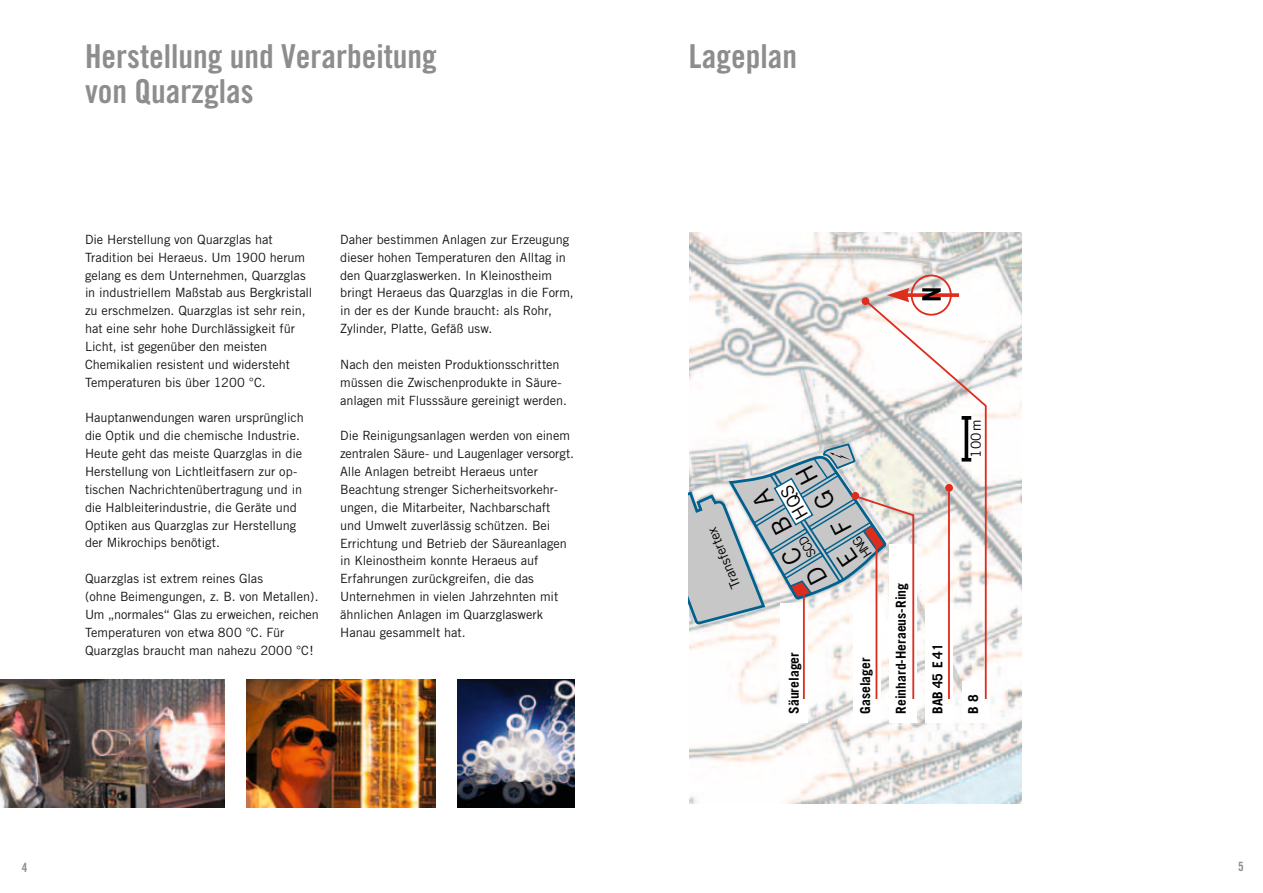
<style>
.page{position:relative;width:1263px;height:893px;background:#fff}
.page>*{position:absolute;margin:0;border:0;box-sizing:border-box;transform-origin:0 0}
.t1{font:33px/35.7px "Trade Gothic Bold Cond Twenty";color:#8d8d8d}
.t2{font:700 13.65px "Trade Gothic";color:#000102}
.t3{font:13.65px "Trade Gothic";color:#000102}
.t4{font:12.75px/17.9px "Trade Gothic";letter-spacing:-.005em;color:#131413}
.t5{font:12.75px "Trade Gothic Bold Cond Twenty";color:#8d8d8d}
</style>
<div class="page">
<img style="left:0;top:680px;width:225px;height:127px">
<img style="left:246px;top:680px;width:190px;height:127px">
<img style="left:457px;top:680px;width:117px;height:127px">
<img style="left:689px;top:233px;width:332px;height:570px">
<div style="left:780px;top:603px;width:28px;height:119px;background:#fff"></div>
<div style="left:853px;top:603px;width:27px;height:119px;background:#fff"></div>
<div style="left:889px;top:544px;width:28px;height:178px;background:#fff"></div>
<div style="left:925px;top:603px;width:28px;height:119px;background:#fff"></div>
<div style="left:962px;top:681px;width:27px;height:41px;background:#fff"></div>
<svg style="left:863px;top:298px;width:124px;height:403px"></svg>
<div style="left:862px;top:297px;width:7px;height:8px;background:#de2d1c;border-radius:50%"></div>
<div style="left:945px;top:484px;width:8px;height:8px;background:#de2d1c;border-radius:50%"></div>
<svg style="left:887px;top:288px;width:72px;height:14px"></svg>
<svg style="left:961px;top:416px;width:10px;height:46px"></svg>
<div style="left:911px;top:275px;width:41px;height:41px;border:2px solid #de2d1c;border-radius:50%"></div>
<svg style="left:689px;top:442px;width:226px;height:259px"></svg>
<h1 class="t1" style="left:85px;top:38px;width:353px">Herstellung und Verarbeitung von Quarzglas</h1>
<h1 class="t1" style="left:689px;top:38px;width:110px">Lageplan</h1>
<p class="t4" style="left:85px;top:230px;width:229px">Die Herstellung von Quarzglas hat Tradition bei Heraeus. Um 1900 herum gelang es dem Unternehmen, Quarzglas in industriellem Maßstab aus Bergkristall zu erschmelzen. Quarzglas ist sehr rein, hat eine sehr hohe Durchlässigkeit für Licht, ist gegenüber den meisten Chemikalien resistent und widersteht Temperaturen bis über 1200 °C.</p>
<p class="t4" style="left:85px;top:409px;width:220px">Hauptanwendungen waren ursprünglich die Optik und die chemische Industrie.<br>Heute geht das meiste Quarzglas in die Herstellung von Lichtleitfasern zur op&shy;tischen Nachrichtenübertragung und in die Halbleiterindustrie, die Geräte und Optiken aus Quarzglas zur Herstellung der Mikrochips benötigt.</p>
<p class="t4" style="left:85px;top:570px;width:235px">Quarzglas ist extrem reines Glas<br>(ohne Beimengungen, z. B. von Metallen).<br>Um „normales“ Glas zu erweichen, reichen Temperaturen von etwa 800 °C. Für Quarzglas braucht man nahezu 2000 °C!</p>
<p class="t4" style="left:340px;top:230px;width:235px">Daher bestimmen Anlagen zur Erzeugung dieser hohen Temperaturen den Alltag in den Quarzglaswerken. In Kleinostheim bringt Heraeus das Quarzglas in die Form, in der es der Kunde braucht: als Rohr, Zylinder, Platte, Gefäß usw.</p>
<p class="t4" style="left:340px;top:355px;width:228px">Nach den meisten Produktionsschritten müssen die Zwischenprodukte in Säure&shy;anlagen mit Flusssäure gereinigt werden.</p>
<p class="t4" style="left:340px;top:427px;width:235px">Die Reinigungsanlagen werden von einem zentralen Säure- und Laugenlager versorgt.<br>Alle Anlagen betreibt Heraeus unter Beachtung strenger Sicherheitsvorkehr&shy;ungen, die Mitarbeiter, Nachbarschaft und Umwelt zuverlässig schützen. Bei Errichtung und Betrieb der Säureanlagen in Kleinostheim konnte Heraeus auf Erfahrungen zurückgreifen, die das Unternehmen in vielen Jahrzehnten mit ähnlichen Anlagen im Quarzglaswerk Hanau gesammelt hat.</p>
<p class="t3" style="left:729px;top:591px;width:66px;rotate:-113deg">Transfertex</p>
<p class="t3" style="left:968px;top:458px;width:39px;rotate:-90deg">100 m</p>
<p class="t2" style="left:892px;top:714px;width:132px;rotate:-90deg">Reinhard-Heraeus-Ring</p>
<p class="t2" style="left:785px;top:714px;width:63px;rotate:-90deg">Säurelager</p>
<p class="t2" style="left:857px;top:714px;width:58px;rotate:-90deg">Gaselager</p>
<p class="t2" style="left:929px;top:714px;width:72px;rotate:-90deg">BAB 45 E 41</p>
<p class="t2" style="left:965px;top:714px;width:21px;rotate:-90deg">B 8</p>
<p class="t5" style="left:22px;top:860px;width:7px">4</p>
<p class="t5" style="left:1238px;top:859px;width:7px">5</p>
</div>
